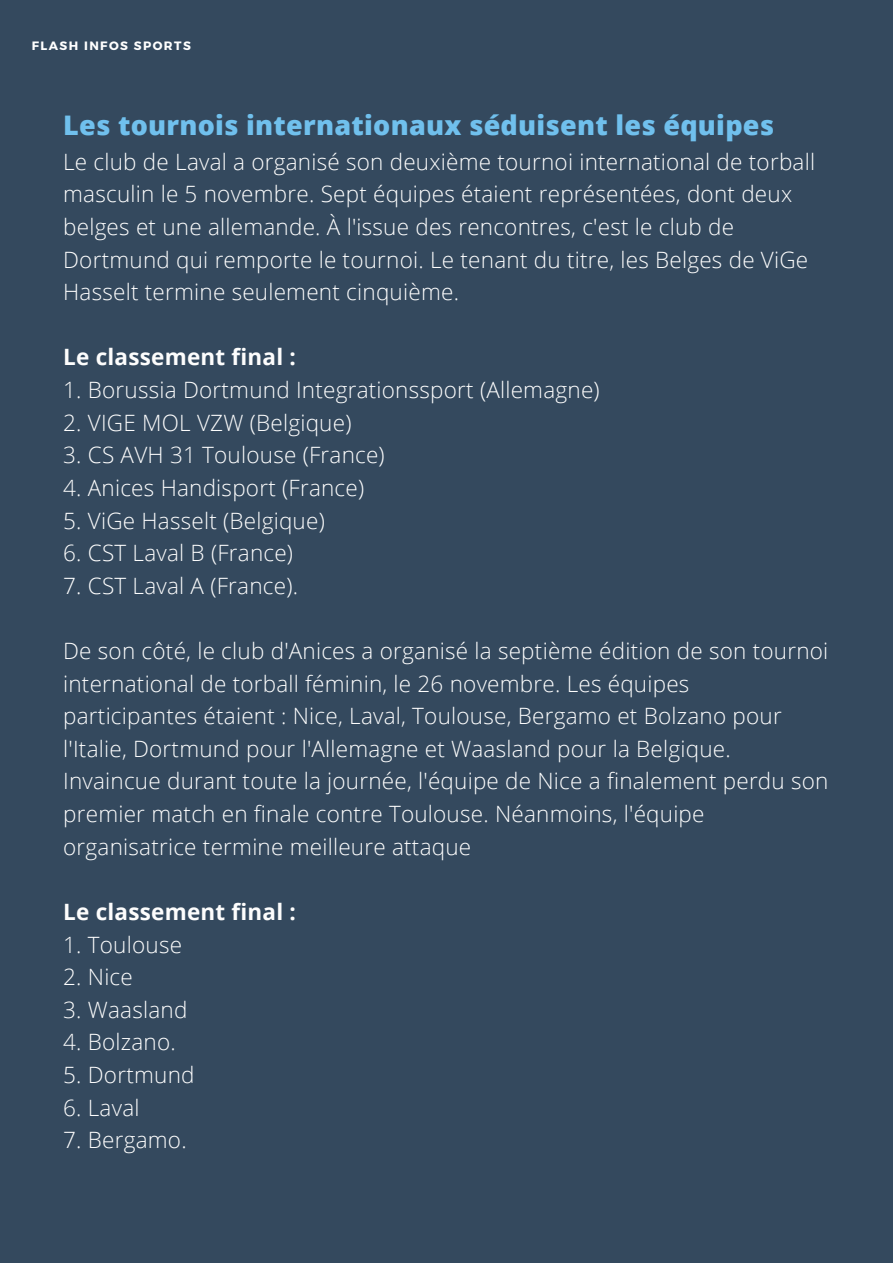
<style>
.page{position:relative;width:893px;height:1264px;background:#fff}
.page>*{position:absolute;margin:0;border:0;box-sizing:border-box;transform-origin:0 0}
.t1{font:800 27px "Open Sans";letter-spacing:.01em;color:#70c0ed}
.t2{font:300 22.5px/32.5px "Open Sans";letter-spacing:.01em;color:#fdfdfd}
.t3{font:700 22.5px "Open Sans";letter-spacing:.01em;color:#fdfdfd}
.t4{font:700 12.15px "Montserrat";letter-spacing:.12em;color:#fff}
</style>
<div class="page">
<div style="left:0;top:0;width:892px;height:1262px;background:#34495e"></div>
<p class="t4" style="left:32px;top:37px;width:160px">FLASH INFOS SPORTS</p>
<p class="t1" style="left:63px;top:106px;width:712px">Les tournois internationaux séduisent les équipes</p>
<p class="t2" style="left:63px;top:145px;width:753px">Le club de Laval a organisé son deuxième tournoi international de torball masculin le 5 novembre. Sept équipes étaient représentées, dont deux belges et une allemande. À l'issue des rencontres, c'est le club de Dortmund qui remporte le tournoi. Le tenant du titre, les Belges de ViGe Hasselt termine seulement cinquième.</p>
<p class="t3" style="left:63px;top:341px;width:234px">Le classement final :</p>
<p class="t2" style="left:63px;top:373px;width:538px">1. Borussia Dortmund Integrationssport (Allemagne)</p>
<p class="t2" style="left:63px;top:406px;width:290px">2. VIGE MOL VZW (Belgique)</p>
<p class="t2" style="left:63px;top:438px;width:323px">3. CS AVH 31 Toulouse (France)</p>
<p class="t2" style="left:63px;top:471px;width:302px">4. Anices Handisport (France)</p>
<p class="t2" style="left:63px;top:503px;width:263px">5. ViGe Hasselt (Belgique)</p>
<p class="t2" style="left:63px;top:536px;width:231px">6. CST Laval B (France)</p>
<p class="t2" style="left:63px;top:568px;width:236px">7. CST Laval A (France).</p>
<p class="t2" style="left:63px;top:634px;width:766px">De son côté, le club d'Anices a organisé la septième édition de son tournoi international de torball féminin, le 26 novembre. Les équipes participantes étaient : Nice, Laval, Toulouse, Bergamo et Bolzano pour l'Italie, Dortmund pour l'Allemagne et Waasland pour la Belgique.<br>Invaincue durant toute la journée, l'équipe de Nice a finalement perdu son premier match en finale contre Toulouse. Néanmoins, l'équipe organisatrice termine meilleure attaque</p>
<p class="t3" style="left:63px;top:895px;width:234px">Le classement final :</p>
<p class="t2" style="left:63px;top:927px;width:120px">1. Toulouse</p>
<p class="t2" style="left:63px;top:960px;width:71px">2. Nice</p>
<p class="t2" style="left:63px;top:992px;width:126px">3. Waasland</p>
<p class="t2" style="left:63px;top:1025px;width:114px">4. Bolzano.</p>
<p class="t2" style="left:63px;top:1057px;width:133px">5. Dortmund</p>
<p class="t2" style="left:63px;top:1090px;width:78px">6. Laval</p>
<p class="t2" style="left:63px;top:1123px;width:125px">7. Bergamo.</p>
</div>
